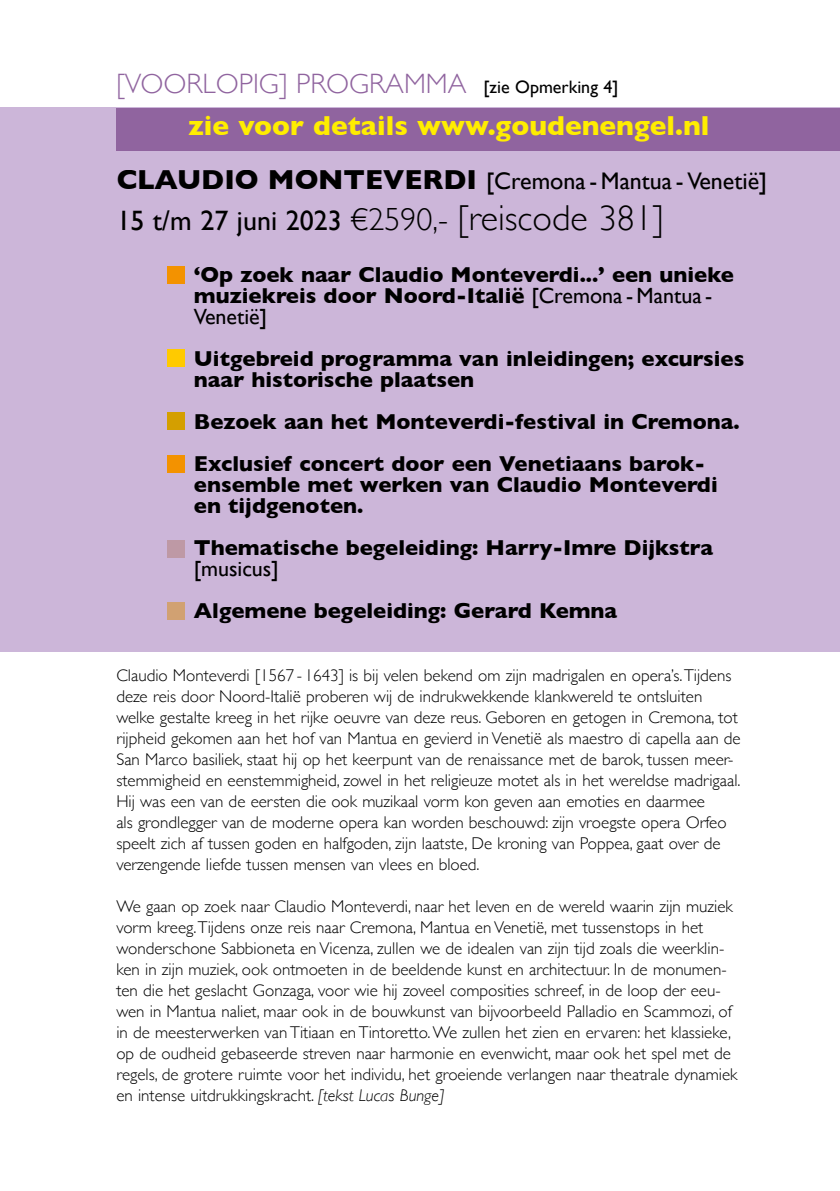
<style>
.page{position:relative;width:840px;height:1191px;background:#fff}
.page>*{position:absolute;margin:0;border:0;box-sizing:border-box;transform-origin:0 0}
.t1{font:700 28px/42px "Gill Sans";color:#ffed00}
.t2{font:28px "Gill Sans";color:#000}
.t3{font:24px "Gill Sans";color:#000}
.t4{font:700 22px/21px "Gill Sans";color:#000}
.t5{font:22px "Gill Sans";color:#000}
.t6{font:300 17px/21px "Gill Sans";color:#000}
.s1{font-weight:300;color:#90649f}
.s2{font-weight:400;font-size:18px;color:#000}
.s3{font-weight:700;font-size:28px}
.s4{font-weight:300;font-size:32px}
.s5{font-weight:300;font-size:36px}
.s6{font-weight:400}
.s7{font-style:italic}
</style>
<div class="page">
<div style="left:0;top:108px;width:839px;height:544px;background:#ccb6d9"></div>
<div style="left:116px;top:108px;width:723px;height:42px;background:#90649f"></div>
<div style="left:167px;top:412px;width:17px;height:17px;background:#d49f00"></div>
<div style="left:167px;top:350px;width:17px;height:17px;background:#ffca00"></div>
<div style="left:167px;top:455px;width:17px;height:17px;background:#f39200"></div>
<div style="left:167px;top:540px;width:17px;height:17px;background:#be99a5"></div>
<div style="left:167px;top:602px;width:17px;height:17px;background:#d1a172"></div>
<div style="left:167px;top:266px;width:17px;height:17px;background:#f39200"></div>
<h1 class="t1" style="left:188px;top:62px;width:522px;text-indent:-72px"><span class="s1">[VOORLOPIG] PROGRAMMA</span> <span class="s2">[zie Opmerking 4]<br></span>zie voor details www.goudenengel.nl</h1>
<h2 class="t3" style="left:116px;top:167px;width:652px"><span class="s3">CLAUDIO MONTEVERDI</span> [Cremona -Mantua - Venetië]</h2>
<h1 class="t2" style="left:116px;top:203px;width:548px">15 t/m 27 juni 2023 <span class="s4">€2590,-</span> <span class="s5">[reiscode 381]</span></h1>
<p class="t4" style="left:194px;top:264px;width:541px">‘Op zoek naar Claudio Monteverdi...’ een unieke muziekreis door Noord-Italië <span class="s6">[Cremona -Mantua -<br>Venetië]</span></p>
<p class="t4" style="left:194px;top:348px;width:551px">Uitgebreid programma van inleidingen; excursies naar historische plaatsen</p>
<p class="t4" style="left:194px;top:400px;width:547px;line-height:42px">Bezoek aan het Monteverdi-festival in Cremona.<br>Exclusief concert door een Venetiaans barok-</p>
<p class="t4" style="left:194px;top:474px;width:525px">ensemble met werken van Claudio Monteverdi en tijdgenoten.</p>
<p class="t4" style="left:194px;top:537px;width:520px">Thematische begeleiding: Harry-Imre Dijkstra</p>
<p class="t5" style="left:194px;top:556px;width:86px">[musicus]</p>
<p class="t4" style="left:194px;top:600px;width:424px">Algemene begeleiding: Gerard Kemna</p>
<p class="t6" style="left:116px;top:664px;width:625px">Claudio Monteverdi [1567 - 1643] is bij velen bekend om zijn madrigalen en opera’s. Tijdens deze reis door Noord-Italië proberen wij de indrukwekkende klankwereld te ontsluiten welke gestalte kreeg in het rijke oeuvre van deze reus. Geboren en getogen in Cremona, tot rijpheid gekomen aan het hof van Mantua en gevierd in Venetië als maestro di capella aan de San Marco basiliek, staat hij op het keerpunt van de renaissance met de barok, tussen meer&shy;stemmigheid en eenstemmigheid, zowel in het religieuze motet als in het wereldse madrigaal.<br>Hij was een van de eersten die ook muzikaal vorm kon geven aan emoties en daarmee<br>als grondlegger van de moderne opera kan worden beschouwd: zijn vroegste opera Orfeo speelt zich af tussen goden en halfgoden, zijn laatste, De kroning van Poppea, gaat over de verzengende liefde tussen mensen van vlees en bloed.</p>
<p class="t6" style="left:116px;top:895px;width:622px">We gaan op zoek naar Claudio Monteverdi, naar het leven en de wereld waarin zijn muziek vorm kreeg. Tijdens onze reis naar Cremona, Mantua en Venetië, met tussenstops in het wonderschone Sabbioneta en Vicenza, zullen we de idealen van zijn tijd zoals die weerklin&shy;ken in zijn muziek, ook ontmoeten in de beeldende kunst en architectuur. In de monumen&shy;ten die het geslacht Gonzaga, voor wie hij zoveel composities schreef, in de loop der eeu&shy;wen in Mantua naliet, maar ook in de bouwkunst van bijvoorbeeld Palladio en Scammozi, of in de meesterwerken van Titiaan en Tintoretto. We zullen het zien en ervaren: het klassieke, op de oudheid gebaseerde streven naar harmonie en evenwicht, maar ook het spel met de regels, de grotere ruimte voor het individu, het groeiende verlangen naar theatrale dynamiek en intense uitdrukkingskracht. <span class="s7">[tekst Lucas Bunge]</span></p>
</div>
